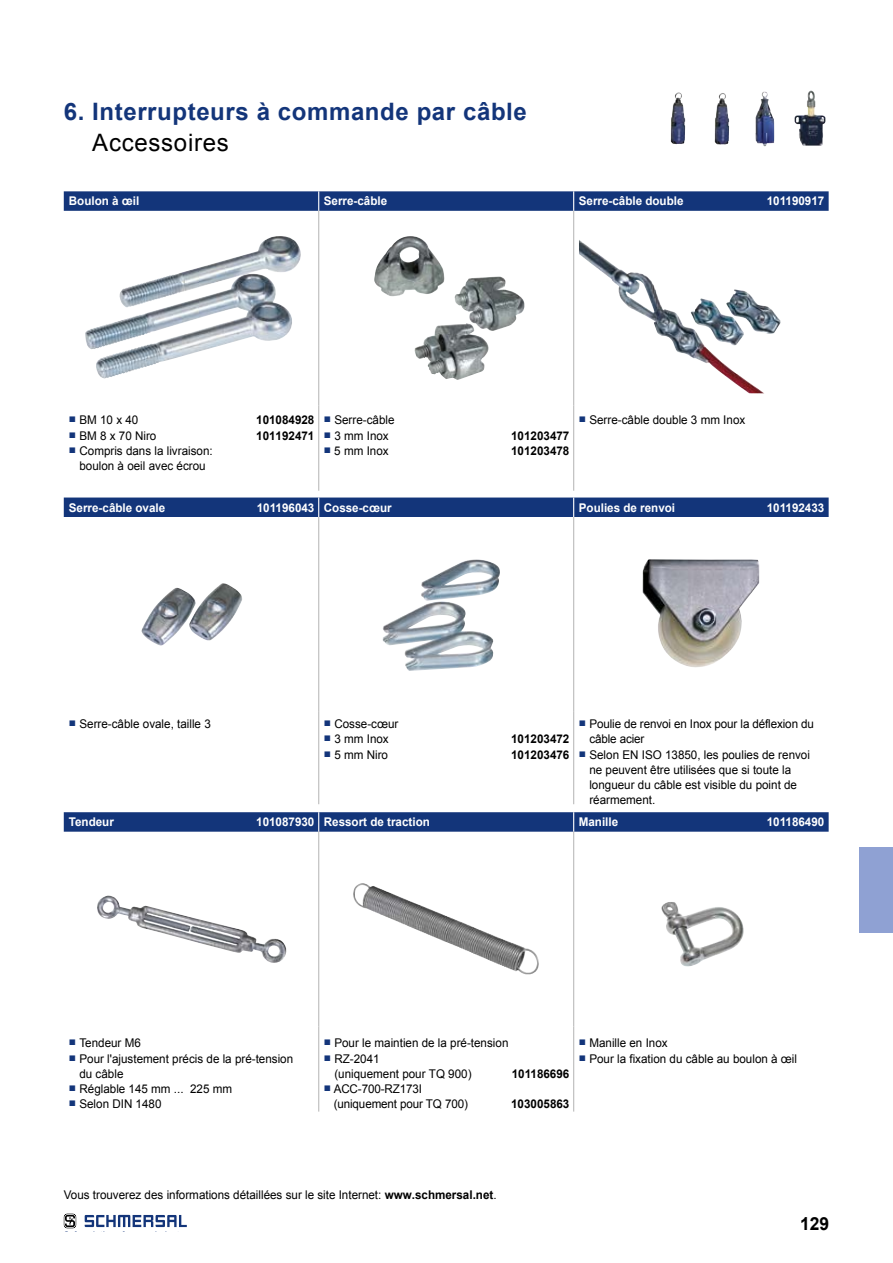
<style>
.page{position:relative;width:893px;height:1263px;background:#fff}
.page>*{position:absolute;margin:0;border:0;box-sizing:border-box;transform-origin:0 0}
.t1{font:700 24px "Arial";letter-spacing:.025em;color:#13357a}
.t2{font:24px "Arial";letter-spacing:.03em;color:#000}
.t3{font:700 18px "Arial";color:#000}
.t4{font:12px/15.1px "Arial";color:#000}
.t5{font:700 12px "Arial";color:#fff}
.t6{font:700 12px "Arial";color:#000}
.s1{font-weight:700}
</style>
<div class="page">
<div style="left:859px;top:848px;width:34px;height:85px;background:#8fa1d3"></div>
<svg style="left:64px;top:1214px;width:12px;height:14px"></svg>
<svg style="left:85px;top:1215px;width:102px;height:12px"></svg>
<svg style="left:64px;top:191px;width:765px;height:20px;background:#193a7d"></svg>
<hr style="left:318px;top:211px;width:1px;height:195px;background:#bcbcbc">
<hr style="left:573px;top:211px;width:1px;height:195px;background:#bcbcbc">
<hr style="left:318px;top:406px;width:1px;height:85px;background:#bcbcbc">
<hr style="left:573px;top:406px;width:1px;height:85px;background:#bcbcbc">
<img style="left:119px;top:236px;width:182px;height:81px">
<img style="left:374px;top:236px;width:151px;height:123px">
<img style="left:579px;top:240px;width:202px;height:153px">
<div style="left:64px;top:497px;width:765px;height:20px;background:#13357a"></div>
<hr style="left:318px;top:517px;width:1px;height:195px;background:#bcbcbc">
<hr style="left:573px;top:517px;width:1px;height:195px;background:#bcbcbc">
<hr style="left:318px;top:712px;width:1px;height:92px;background:#bcbcbc">
<hr style="left:573px;top:712px;width:1px;height:92px;background:#bcbcbc">
<img style="left:141px;top:583px;width:101px;height:63px">
<img style="left:382px;top:559px;width:118px;height:112px">
<img style="left:642px;top:559px;width:117px;height:109px">
<svg style="left:64px;top:812px;width:765px;height:20px;background:#193a7d"></svg>
<hr style="left:318px;top:832px;width:1px;height:194px;background:#bcbcbc">
<hr style="left:573px;top:832px;width:1px;height:194px;background:#bcbcbc">
<hr style="left:318px;top:1026px;width:1px;height:85px;background:#bcbcbc">
<hr style="left:573px;top:1026px;width:1px;height:85px;background:#bcbcbc">
<img style="left:97px;top:896px;width:190px;height:67px">
<img style="left:353px;top:883px;width:186px;height:92px">
<img style="left:661px;top:902px;width:83px;height:64px">
<img style="left:755px;top:91px;width:19px;height:55px">
<img style="left:715px;top:93px;width:14px;height:52px">
<img style="left:794px;top:90px;width:32px;height:56px">
<img style="left:671px;top:92px;width:14px;height:52px">
<h1 class="t1" style="left:64px;top:96px;width:465px">6. Interrupteurs à commande par câble</h1>
<h1 class="t2" style="left:92px;top:127px;width:138px">Accessoires</h1>
<p class="t5" style="left:69px;top:193px;width:72px">Boulon à œil</p>
<p class="t5" style="left:324px;top:193px;width:65px">Serre-câble</p>
<p class="t5" style="left:579px;top:193px;width:106px">Serre-câble double</p>
<p class="t5" style="left:767px;top:193px;width:59px">101190917</p>
<p class="t4" style="left:69px;top:413px;width:71px"><sup>■</sup> BM 10 x 40</p>
<p class="t6" style="left:256px;top:412px;width:60px">101084928</p>
<p class="t4" style="left:69px;top:428px;width:89px"><sup>■</sup> BM 8 x 70 Niro</p>
<p class="t6" style="left:256px;top:427px;width:60px">101192471</p>
<p class="t4" style="left:69px;top:443px;width:145px;text-align:center"><sup>■</sup> Compris dans la livraison: boulon à oeil avec écrou</p>
<p class="t4" style="left:324px;top:413px;width:72px"><sup>■</sup> Serre-câble</p>
<p class="t4" style="left:324px;top:428px;width:66px"><sup>■</sup> 3 mm Inox</p>
<p class="t6" style="left:511px;top:427px;width:60px">101203477</p>
<p class="t4" style="left:324px;top:443px;width:66px"><sup>■</sup> 5 mm Inox</p>
<p class="t6" style="left:511px;top:442px;width:60px">101203478</p>
<p class="t4" style="left:579px;top:413px;width:168px"><sup>■</sup> Serre-câble double 3 mm Inox</p>
<p class="t5" style="left:69px;top:499px;width:98px">Serre-câble ovale</p>
<p class="t5" style="left:257px;top:499px;width:136px">101196043 Cosse-cœur</p>
<p class="t5" style="left:579px;top:499px;width:98px">Poulies de renvoi</p>
<p class="t5" style="left:767px;top:499px;width:59px">101192433</p>
<p class="t4" style="left:69px;top:716px;width:143px"><sup>■</sup> Serre-câble ovale, taille 3</p>
<p class="t4" style="left:324px;top:716px;width:76px"><sup>■</sup> Cosse-cœur</p>
<p class="t4" style="left:324px;top:732px;width:66px"><sup>■</sup> 3 mm Inox</p>
<p class="t6" style="left:511px;top:731px;width:60px">101203472</p>
<p class="t4" style="left:324px;top:747px;width:66px"><sup>■</sup> 5 mm Niro</p>
<p class="t6" style="left:511px;top:746px;width:60px">101203476</p>
<p class="t4" style="left:589px;top:716px;width:226px;text-indent:-11px"><sup>■</sup> Poulie de renvoi en Inox pour la déflexion du câble acier</p>
<p class="t4" style="left:589px;top:747px;width:222px;text-indent:-11px"><sup>■</sup> Selon EN ISO 13850, les poulies de renvoi ne peuvent être utilisées que si toute la longueur du câble est visible du point de réarmement.</p>
<p class="t5" style="left:69px;top:814px;width:47px">Tendeur</p>
<p class="t5" style="left:256px;top:814px;width:175px">101087930 Ressort de traction</p>
<p class="t5" style="left:579px;top:814px;width:41px">Manille</p>
<p class="t5" style="left:767px;top:814px;width:59px">101186490</p>
<p class="t4" style="left:69px;top:1036px;width:74px"><sup>■</sup> Tendeur M6</p>
<p class="t4" style="left:79px;top:1051px;width:215px;text-indent:-11px"><sup>■</sup> Pour l'ajustement précis de la pré-tension du câble</p>
<p class="t4" style="left:69px;top:1081px;width:165px"><sup>■</sup> Réglable 145 mm ... 225 mm</p>
<p class="t4" style="left:69px;top:1096px;width:94px"><sup>■</sup> Selon DIN 1480</p>
<p class="t4" style="left:324px;top:1036px;width:186px"><sup>■</sup> Pour le maintien de la pré-tension</p>
<p class="t4" style="left:334px;top:1051px;width:139px;text-indent:-11px"><sup>■</sup> RZ-2041<br>(uniquement pour TQ 900)</p>
<p class="t6" style="left:512px;top:1065px;width:59px">101186696</p>
<p class="t4" style="left:334px;top:1081px;width:136px;text-indent:-10px"><sup>■</sup> ACC-700-RZ173I (uniquement pour TQ 700)</p>
<p class="t6" style="left:511px;top:1096px;width:60px">103005863</p>
<p class="t4" style="left:579px;top:1036px;width:90px"><sup>■</sup> Manille en Inox</p>
<p class="t4" style="left:579px;top:1051px;width:220px"><sup>■</sup> Pour la fixation du câble au boulon à œil</p>
<p class="t4" style="left:64px;top:1188px;width:434px">Vous trouverez des informations détaillées sur le site Internet: <span class="s1">www.schmersal.net</span>.</p>
<h2 class="t3" style="left:800px;top:1211px;width:31px">129</h2>
</div>
